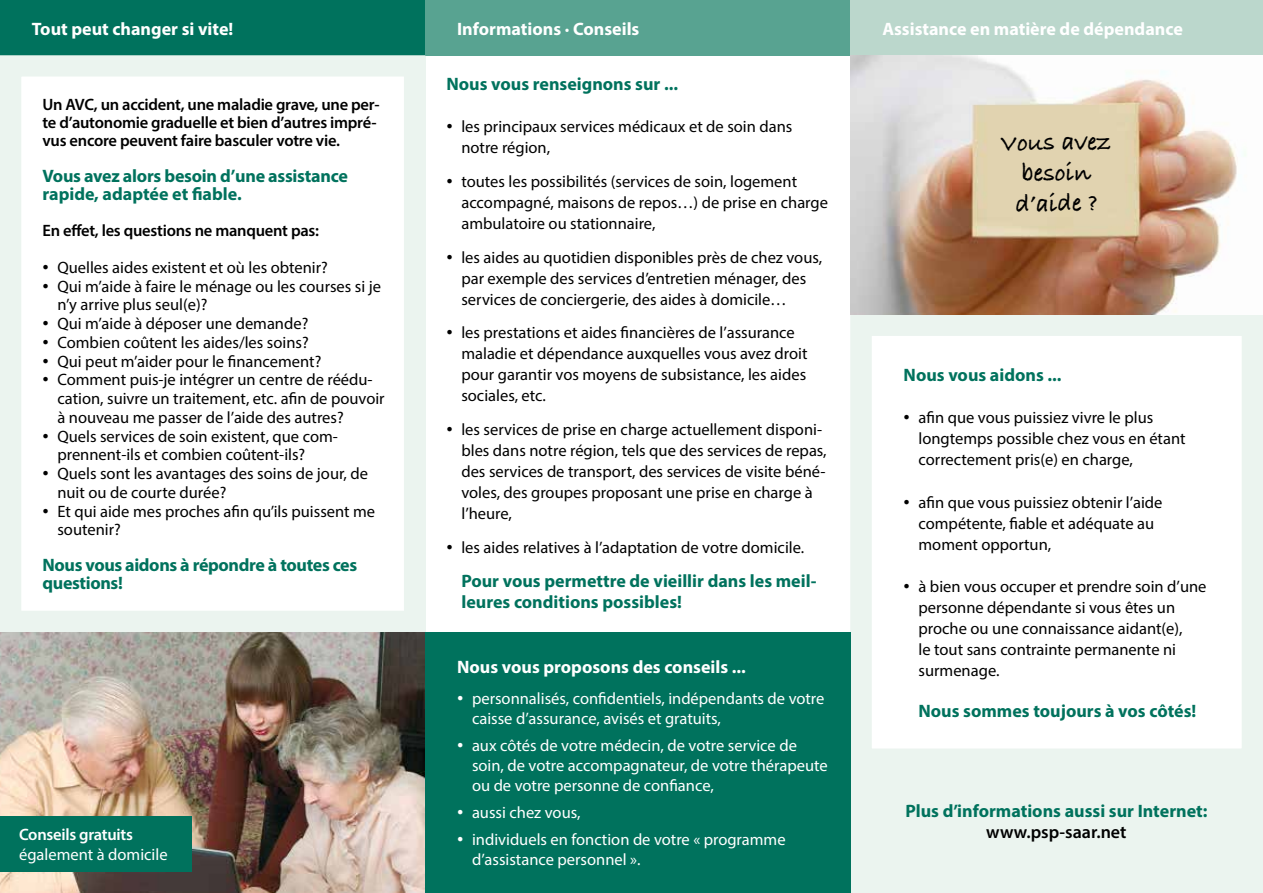
<style>
.page{position:relative;width:1263px;height:893px;background:#fff}
.page>*{position:absolute;margin:0;border:0;box-sizing:border-box;transform-origin:0 0}
.t1{font:700 25.5px/30.6px "Bradley Hand ITCTT";color:#000;text-align:center}
.t2{font:700 18px/18px "Myriad Pro";color:#00725d}
.t3{font:700 18px "Myriad Pro";color:#fff}
.t4{font:700 18px/18px "Myriad Pro";letter-spacing:-.02em;color:#00725d}
.t5{font:600 18px "Myriad Pro";color:#000}
.t6{font:16.5px/21px "Myriad Pro";color:#000}
.t7{font:16.5px/19.8px "Myriad Pro";color:#fff}
.t8{font:600 16.5px/18px "Myriad Pro";letter-spacing:-.015em;color:#000}
.t9{font:600 16.5px "Myriad Pro";letter-spacing:-.015em;color:#fff}
.s1{font-family:"Times New Roman";font-size:18px}
</style>
<div class="page">
<div style="left:0;top:0;width:425px;height:55px;background:#00725d"></div>
<div style="left:425px;top:0;width:425px;height:55px;background:#58a391"></div>
<div style="left:850px;top:0;width:413px;height:55px;background:#bbd7cc"></div>
<div style="left:850px;top:770px;width:413px;height:123px;background:#ebf4ef"></div>
<img style="left:0;top:632px;width:425px;height:261px">
<div style="left:0;top:55px;width:425px;height:577px;border:21px solid #ebf4ef"></div>
<div style="left:850px;top:315px;width:413px;height:455px;border:21px solid #ebf4ef"></div>
<img style="left:850px;top:55px;width:396px;height:260px">
<div style="left:425px;top:632px;width:425px;height:261px;background:#00725d"></div>
<div style="left:0;top:816px;width:191px;height:56px;background:#00725d"></div>
<p class="t3" style="left:32px;top:17px;width:203px">Tout peut changer si vite!</p>
<p class="t3" style="left:457px;top:17px;width:184px">Informations ∙ Conseils</p>
<p class="t3" style="left:882px;top:17px;width:302px">Assistance en matière de dépendance</p>
<p class="t8" style="left:43px;top:95px;width:339px">Un AVC, un accident, une maladie grave, une per&shy;te d’autonomie graduelle et bien d’autres impré&shy;vus encore peuvent faire basculer votre vie.</p>
<p class="t2" style="left:43px;top:167px;width:307px">Vous avez alors besoin d’une assistance rapide, adaptée et fiable.</p>
<p class="t8" style="left:43px;top:221px;width:278px">En effet, les questions ne manquent pas:</p>
<p class="t6" style="left:43px;top:257px;width:287px"><span class="s1">•</span> Quelles aides existent et où les obtenir?</p>
<p class="t6" style="left:57px;top:277px;width:325px;line-height:18.8px;text-indent:-15px"><span class="s1">•</span> Qui m’aide à faire le ménage ou les courses si je n’y arrive plus seul(e)?</p>
<p class="t6" style="left:43px;top:313px;width:267px"><span class="s1">•</span> Qui m’aide à déposer une demande?</p>
<p class="t6" style="left:43px;top:332px;width:268px"><span class="s1">•</span> Combien coûtent les aides/les soins?</p>
<p class="t6" style="left:43px;top:350px;width:280px"><span class="s1">•</span> Qui peut m’aider pour le financement?</p>
<p class="t6" style="left:57px;top:370px;width:329px;line-height:18.8px;text-indent:-15px"><span class="s1">•</span> Comment puis-je intégrer un centre de réédu&shy;cation, suivre un traitement, etc. afin de pouvoir à nouveau me passer de l’aide des autres?</p>
<p class="t6" style="left:57px;top:427px;width:282px;line-height:18.8px;text-indent:-15px"><span class="s1">•</span> Quels services de soin existent, que com&shy;prennent-ils et combien coûtent-ils?</p>
<p class="t6" style="left:57px;top:464px;width:312px;line-height:18.8px;text-indent:-15px"><span class="s1">•</span> Quels sont les avantages des soins de jour, de nuit ou de courte durée?</p>
<p class="t6" style="left:57px;top:502px;width:319px;line-height:18.8px;text-indent:-15px"><span class="s1">•</span> Et qui aide mes proches afin qu’ils puissent me soutenir?</p>
<p class="t4" style="left:43px;top:556px;width:316px">Nous vous aidons à répondre à toutes ces questions!</p>
<p class="t9" style="left:19px;top:824px;width:115px">Conseils gratuits</p>
<p class="t7" style="left:19px;top:844px;width:150px">également à domicile</p>
<p class="t2" style="left:446px;top:74px;width:233px">Nous vous renseignons sur ...</p>
<p class="t6" style="left:461px;top:116px;width:333px;text-indent:-15px"><span class="s1">•</span> les principaux services médicaux et de soin dans notre région,</p>
<p class="t6" style="left:461px;top:171px;width:368px;text-indent:-15px"><span class="s1">•</span> toutes les possibilités (services de soin, logement accompagné, maisons de repos…) de prise en charge ambulatoire ou stationnaire,</p>
<p class="t6" style="left:461px;top:246px;width:362px;text-indent:-15px"><span class="s1">•</span> les aides au quotidien disponibles près de chez vous, par exemple des services d’entretien ménager, des services de conciergerie, des aides à domicile…</p>
<p class="t6" style="left:461px;top:322px;width:348px;text-indent:-15px"><span class="s1">•</span> les prestations et aides financières de l’assurance maladie et dépendance auxquelles vous avez droit pour garantir vos moyens de subsistance, les aides sociales, etc.</p>
<p class="t6" style="left:461px;top:419px;width:367px;text-indent:-15px"><span class="s1">•</span> les services de prise en charge actuellement disponi&shy;bles dans notre région, tels que des services de repas, des services de transport, des services de visite béné&shy;voles, des groupes proposant une prise en charge à l’heure,</p>
<p class="t6" style="left:446px;top:537px;width:359px"><span class="s1">•</span> les aides relatives à l’adaptation de votre domicile.</p>
<p class="t2" style="left:461px;top:569px;width:357px;line-height:21px">Pour vous permettre de vieillir dans les meil&shy;leures conditions possibles!</p>
<p class="t3" style="left:457px;top:656px;width:290px">Nous vous proposons des conseils ...</p>
<p class="t7" style="left:472px;top:688px;width:354px;text-indent:-15px"><span class="s1">•</span> personnalisés, confidentiels, indépendants de votre caisse d’assurance, avisés et gratuits,</p>
<p class="t7" style="left:472px;top:735px;width:357px;text-indent:-15px"><span class="s1">•</span> aux côtés de votre médecin, de votre service de soin, de votre accompagnateur, de votre thérapeute ou de votre personne de confiance,</p>
<p class="t7" style="left:457px;top:802px;width:125px"><span class="s1">•</span> aussi chez vous,</p>
<p class="t7" style="left:472px;top:829px;width:315px;text-indent:-15px"><span class="s1">•</span> individuels en fonction de votre « programme d’assistance personnel ».</p>
<h1 class="t1" style="left:1000px;top:127px;width:112px;rotate:-1deg">Vous avez besoin d’aide ?</h1>
<p class="t2" style="left:904px;top:366px;width:159px">Nous vous aidons ...</p>
<p class="t6" style="left:918px;top:407px;width:269px;text-indent:-15px"><span class="s1">•</span> afin que vous puissiez vivre le plus longtemps possible chez vous en étant correctement pris(e) en charge,</p>
<p class="t6" style="left:918px;top:491px;width:245px;text-indent:-15px"><span class="s1">•</span> afin que vous puissiez obtenir l’aide compétente, fiable et adéquate au moment opportun,</p>
<p class="t6" style="left:918px;top:576px;width:289px;text-indent:-15px"><span class="s1">•</span> à bien vous occuper et prendre soin d’une personne dépendante si vous êtes un proche ou une connaissance aidant(e),<br>le tout sans contrainte permanente ni surmenage.</p>
<p class="t2" style="left:918px;top:701px;width:279px">Nous sommes toujours à vos côtés!</p>
<p class="t2" style="left:905px;top:801px;width:304px">Plus d’informations aussi sur Internet:</p>
<p class="t5" style="left:986px;top:821px;width:142px">www.psp-saar.net</p>
</div>
